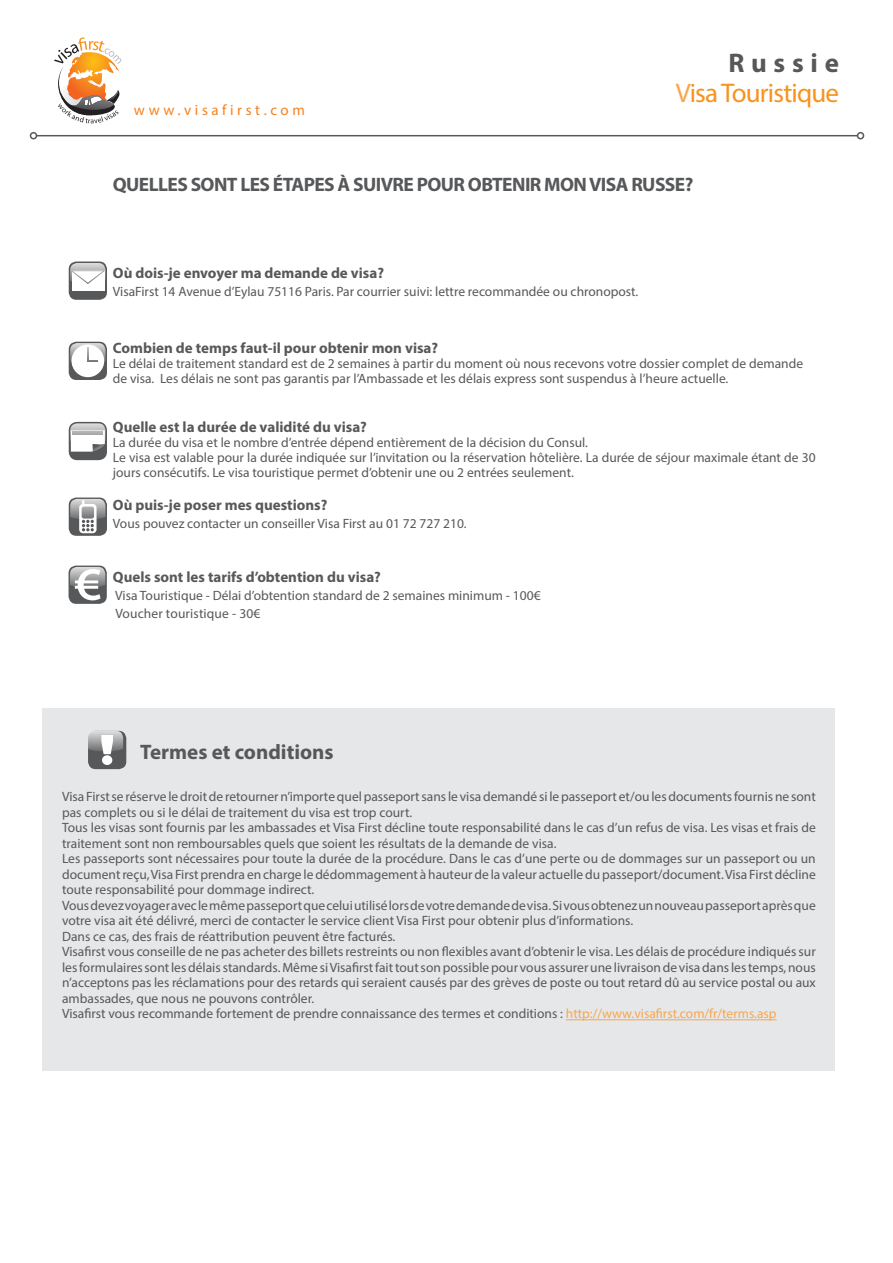
<style>
.page{position:relative;width:893px;height:1263px;background:#fff}
.page>*{position:absolute;margin:0;border:0;box-sizing:border-box;transform-origin:0 0}
.t1{font:27px/30px "Myriad Pro";letter-spacing:-.03em;color:#f7931d;text-align:right}
.t2{font:700 21px "Myriad Pro";color:#57585a}
.t3{font:700 19.5px "Myriad Pro";letter-spacing:-.03em;color:#57585a}
.t4{font:700 15px "Myriad Pro";color:#57585a}
.t5{font:15px "Myriad Pro";letter-spacing:.235em;color:#f58220}
.t6{font:13.5px/15.5px "Myriad Pro";color:#57585a}
.s1{font-weight:700;color:#57585a}
.s2{color:#f9a64a}
</style>
<div class="page">
<svg style="left:54px;top:37px;width:68px;height:86px"></svg>
<hr style="left:37px;top:135px;width:820px;height:1px;background:#57585a">
<div style="left:857px;top:132px;width:7px;height:7px;border:2px solid #57585a;border-radius:50%"></div>
<div style="left:30px;top:132px;width:7px;height:7px;border:2px solid #57585a;border-radius:50%"></div>
<div style="left:69px;top:261px;width:38px;height:39px;background:#57585a;border-radius:8px"></div>
<div style="left:72px;top:270px;width:32px;height:21px;background:#fff"></div>
<svg style="left:70px;top:263px;width:37px;height:22px"></svg>
<div style="left:69px;top:342px;width:38px;height:38px;background:#57585a;border-radius:8px"></div>
<div style="left:71px;top:344px;width:33px;height:33px;background:#fff;border-radius:50%"></div>
<svg style="left:70px;top:343px;width:36px;height:22px"></svg>
<div style="left:69px;top:422px;width:38px;height:38px;background:#57585a;border-radius:9px"></div>
<svg style="left:70px;top:423px;width:36px;height:29px"></svg>
<svg style="left:69px;top:497px;width:38px;height:39px"></svg>
<svg style="left:70px;top:499px;width:36px;height:34px"></svg>
<svg style="left:69px;top:566px;width:38px;height:38px"></svg>
<svg style="left:70px;top:567px;width:35px;height:33px"></svg>
<div style="left:43px;top:708px;width:792px;height:363px;background:#e6e7e9"></div>
<hr style="left:566px;top:1019px;width:211px;height:1px;background:#f9a64a">
<div style="left:88px;top:731px;width:38px;height:38px;background:#57585a;border-radius:8px"></div>
<svg style="left:88px;top:731px;width:35px;height:34px"></svg>
<p class="t5" style="left:134px;top:101px;width:172px">www.visafirst.com</p>
<h1 class="t1" style="left:676px;top:48px;width:165px"><span class="s1">Russie<br></span><span class="s2">V</span>isa Touristique</h1>
<p class="t3" style="left:113px;top:172px;width:582px">QUELLES SONT LES ÉTAPES À SUIVRE POUR OBTENIR MON VISA RUSSE?</p>
<p class="t4" style="left:113px;top:263px;width:273px">Où dois-je envoyer ma demande de visa?</p>
<p class="t6" style="left:113px;top:283px;width:527px">VisaFirst 14 Avenue d’Eylau 75116 Paris. Par courrier suivi: lettre recommandée ou chronopost.</p>
<p class="t4" style="left:113px;top:338px;width:327px">Combien de temps faut-il pour obtenir mon visa?</p>
<p class="t6" style="left:113px;top:355px;width:692px;line-height:15px">Le délai de traitement standard est de 2 semaines à partir du moment où nous recevons votre dossier complet de demande de visa. Les délais ne sont pas garantis par l’Ambassade et les délais express sont suspendus à l’heure actuelle.</p>
<p class="t4" style="left:113px;top:417px;width:256px">Quelle est la durée de validité du visa?</p>
<p class="t6" style="left:113px;top:435px;width:477px">La durée du visa et le nombre d’entrée dépend entièrement de la décision du Consul.</p>
<p class="t6" style="left:113px;top:450px;width:704px;line-height:15px">Le visa est valable pour la durée indiquée sur l’invitation ou la réservation hôtelière. La durée de séjour maximale étant de 30 jours consécutifs. Le visa touristique permet d’obtenir une ou 2 entrées seulement.</p>
<p class="t4" style="left:113px;top:495px;width:216px">Où puis-je poser mes questions?</p>
<p class="t6" style="left:113px;top:516px;width:355px">Vous pouvez contacter un conseiller Visa First au 01 72 727 210.</p>
<p class="t4" style="left:113px;top:567px;width:270px">Quels sont les tarifs d’obtention du visa?</p>
<p class="t6" style="left:115px;top:588px;width:427px">Visa Touristique - Délai d’obtention standard de 2 semaines minimum - 100€</p>
<p class="t6" style="left:115px;top:606px;width:147px">Voucher touristique - 30€</p>
<p class="t2" style="left:140px;top:738px;width:195px">Termes et conditions</p>
<p class="t6" style="left:62px;top:789px;width:755px">Visa First se réserve le droit de retourner n’importe quel passeport sans le visa demandé si le passeport et/ou les documents fournis ne sont pas complets ou si le délai de traitement du visa est trop court.</p>
<p class="t6" style="left:62px;top:820px;width:755px">Tous les visas sont fournis par les ambassades et Visa First décline toute responsabilité dans le cas d’un refus de visa. Les visas et frais de traitement sont non remboursables quels que soient les résultats de la demande de visa.</p>
<p class="t6" style="left:62px;top:851px;width:755px;text-align:justify">Les passeports sont nécessaires pour toute la durée de la procédure. Dans le cas d’une perte ou de dommages sur un passeport ou un document reçu, Visa First prendra en charge le dédommagement à hauteur de la valeur actuelle du passeport/document. Visa First décline toute responsabilité pour dommage indirect.</p>
<p class="t6" style="left:62px;top:897px;width:755px">Vous devez voyager avec le même passeport que celui utilisé lors de votre demande de visa. Si vous obtenez un nouveau passeport après que votre visa ait été délivré, merci de contacter le service client Visa First pour obtenir plus d’informations.</p>
<p class="t6" style="left:62px;top:928px;width:335px">Dans ce cas, des frais de réattribution peuvent être facturés.</p>
<p class="t6" style="left:62px;top:944px;width:755px;text-align:justify">Visafirst vous conseille de ne pas acheter des billets restreints ou non flexibles avant d’obtenir le visa. Les délais de procédure indiqués sur les formulaires sont les délais standards. Même si Visafirst fait tout son possible pour vous assurer une livraison de visa dans les temps, nous n’acceptons pas les réclamations pour des retards qui seraient causés par des grèves de poste ou tout retard dû au service postal ou aux ambassades, que nous ne pouvons contrôler.</p>
<p class="t6" style="left:62px;top:1006px;width:716px">Visafirst vous recommande fortement de prendre connaissance des termes et conditions : <span class="s2">http://www.visafirst.com/fr/terms.asp</span></p>
</div>
